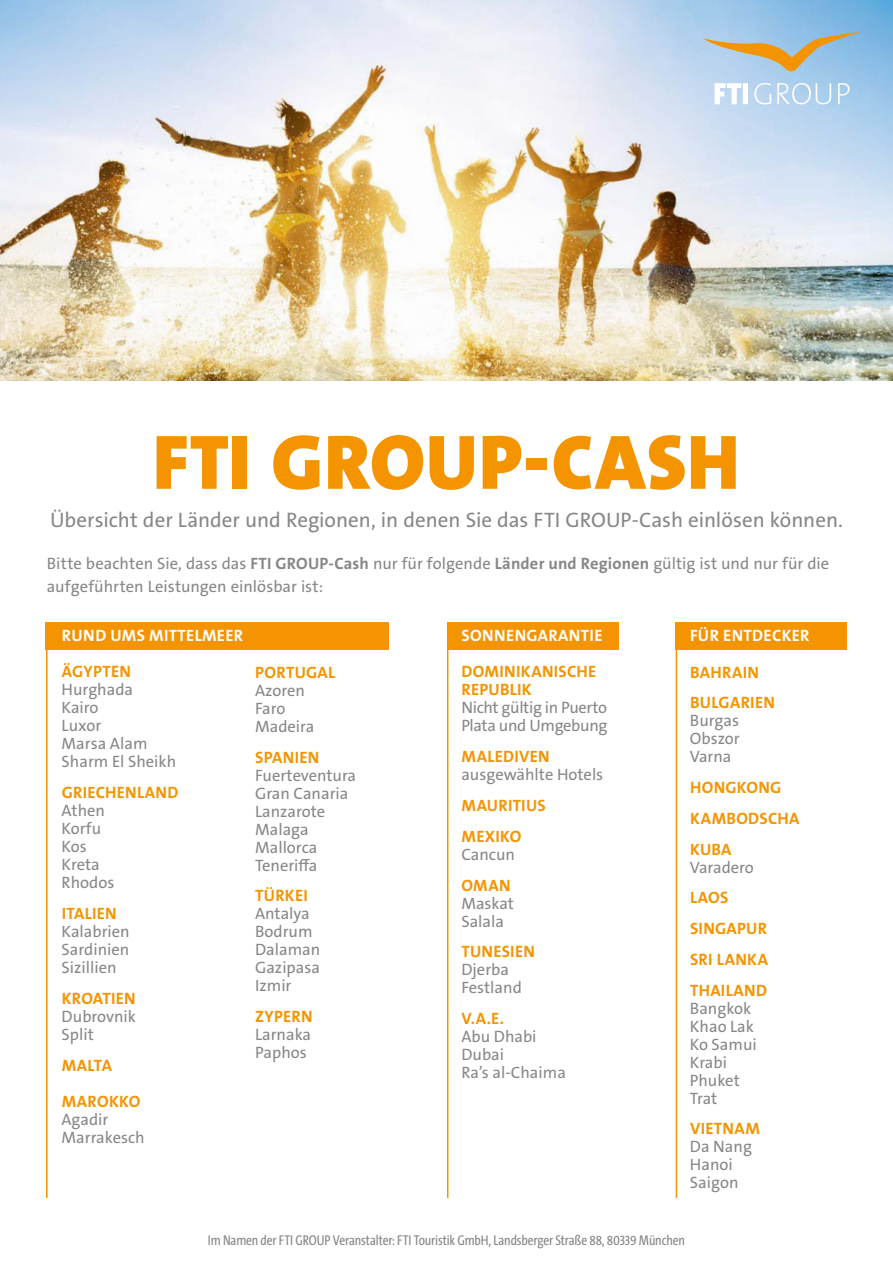
<style>
.page{position:relative;width:893px;height:1263px;background:#fff}
.page>*{position:absolute;margin:0;border:0;box-sizing:border-box;transform-origin:0 0}
.t1{font:900 78px "The Sans Os F";letter-spacing:.015em;color:#f49400}
.t2{font:21px "The Sans Os F";color:#878787}
.t3{font:16.5px/18px "The Sans FTI";color:#878787}
.t4{font:700 16.5px/30.8px "The Sans FTI";letter-spacing:.015em;color:#f49400}
.t5{font:16.5px/22.5px "The Sans Os F";color:#878787}
.t6{font:700 16.5px "The Sans FTI";letter-spacing:.02em;color:#fff}
.t7{font:16.5px/18px "The Sans FTI";letter-spacing:-.02em;color:#878787}
.t8{font:14.25px "The Sans Cd LF5 Plain";letter-spacing:-.01em;color:#878787}
.s1{font-weight:700}
</style>
<div class="page">
<img style="left:0;top:0;width:893px;height:381px">
<div style="left:447px;top:622px;width:172px;height:27px;background:#f49400"></div>
<div style="left:675px;top:622px;width:172px;height:27px;background:#f49400"></div>
<div style="left:46px;top:622px;width:343px;height:27px;background:#f49400"></div>
<hr style="left:46px;top:645px;width:2px;height:553px;background:#f49400">
<hr style="left:447px;top:645px;width:1px;height:553px;background:#f49400">
<hr style="left:676px;top:645px;width:1px;height:553px;background:#f49400">
<svg style="left:703px;top:32px;width:158px;height:40px;background:#b1bcb6"></svg>
<svg style="left:715px;top:83px;width:33px;height:21px"></svg>
<svg style="left:754px;top:83px;width:17px;height:21px"></svg>
<svg style="left:777px;top:83px;width:54px;height:21px"></svg>
<svg style="left:838px;top:83px;width:12px;height:21px"></svg>
<h1 class="t1" style="left:153px;top:412px;width:588px">FTI GROUP-CASH</h1>
<p class="t2" style="left:50px;top:507px;width:794px">Übersicht der Länder und Regionen, in denen Sie das FTI GROUP-Cash einlösen können.</p>
<p class="t5" style="left:47px;top:553px;width:784px">Bitte beachten Sie, dass das <span class="s1">FTI GROUP-Cash</span> nur für folgende <span class="s1">Länder und Regionen</span> gültig ist und nur für die aufgeführten Leistungen einlösbar ist:</p>
<p class="t6" style="left:62px;top:625px;width:183px">RUND UMS MITTELMEER</p>
<p class="t4" style="left:62px;top:657px;width:71px">ÄGYPTEN</p>
<p class="t3" style="left:62px;top:681px;width:116px">Hurghada<br>Kairo<br>Luxor<br>Marsa Alam<br>Sharm El Sheikh</p>
<p class="t4" style="left:62px;top:777px;width:118px">GRIECHENLAND</p>
<p class="t3" style="left:62px;top:802px;width:54px">Athen<br>Korfu<br>Kos<br>Kreta<br>Rhodos</p>
<p class="t4" style="left:62px;top:898px;width:57px">ITALIEN</p>
<p class="t3" style="left:62px;top:922px;width:70px;text-align:justify">Kalabrien Sardinien Sizillien</p>
<p class="t4" style="left:62px;top:983px;width:76px">KROATIEN</p>
<p class="t3" style="left:62px;top:1007px;width:76px">Dubrovnik<br>Split</p>
<p class="t4" style="left:62px;top:1047px;width:80px;line-height:36px">MALTA<br>MAROKKO</p>
<p class="t3" style="left:62px;top:1110px;width:85px">Agadir<br>Marrakesch</p>
<p class="t6" style="left:690px;top:625px;width:121px">FÜR ENTDECKER</p>
<p class="t4" style="left:690px;top:657px;width:86px">BAHRAIN<br>BULGARIEN</p>
<p class="t3" style="left:690px;top:712px;width:51px;text-align:justify">Burgas Obszor Varna</p>
<p class="t4" style="left:690px;top:772px;width:111px">HONGKONG<br>KAMBODSCHA<br>KUBA</p>
<p class="t3" style="left:690px;top:858px;width:66px">Varadero</p>
<p class="t4" style="left:690px;top:882px;width:80px">LAOS<br>SINGAPUR<br>SRI LANKA<br>THAILAND</p>
<p class="t3" style="left:690px;top:999px;width:68px">Bangkok<br>Khao Lak<br>Ko Samui<br>Krabi<br>Phuket<br>Trat</p>
<p class="t4" style="left:690px;top:1113px;width:71px">VIETNAM</p>
<p class="t3" style="left:690px;top:1138px;width:64px">Da Nang<br>Hanoi<br>Saigon</p>
<p class="t6" style="left:461px;top:625px;width:143px">SONNENGARANTIE</p>
<p class="t4" style="left:461px;top:663px;width:136px;line-height:18px">DOMINIKANISCHE<br>REPUBLIK</p>
<p class="t7" style="left:461px;top:699px;width:148px">Nicht gültig in Puerto<br>Plata und Umgebung</p>
<p class="t4" style="left:461px;top:741px;width:90px">MALEDIVEN</p>
<p class="t3" style="left:461px;top:766px;width:143px">ausgewählte Hotels</p>
<p class="t4" style="left:461px;top:790px;width:86px">MAURITIUS<br>MEXIKO</p>
<p class="t3" style="left:461px;top:845px;width:55px">Cancun</p>
<p class="t4" style="left:461px;top:870px;width:51px">OMAN</p>
<p class="t3" style="left:461px;top:894px;width:54px">Maskat<br>Salala</p>
<p class="t4" style="left:461px;top:936px;width:75px">TUNESIEN</p>
<p class="t3" style="left:461px;top:961px;width:62px">Djerba<br>Festland</p>
<p class="t4" style="left:461px;top:1003px;width:44px">V.A.E.</p>
<p class="t3" style="left:461px;top:1028px;width:106px">Abu Dhabi<br>Dubai<br>Ra’s al-Chaima</p>
<p class="t4" style="left:255px;top:657px;width:81px">PORTUGAL</p>
<p class="t3" style="left:255px;top:681px;width:61px">Azoren<br>Faro<br>Madeira</p>
<p class="t4" style="left:255px;top:742px;width:66px">SPANIEN</p>
<p class="t3" style="left:255px;top:766px;width:103px">Fuerteventura<br>Gran Canaria<br>Lanzarote<br>Malaga<br>Mallorca<br>Teneriffa</p>
<p class="t4" style="left:255px;top:880px;width:54px">TÜRKEI</p>
<p class="t3" style="left:255px;top:905px;width:67px">Antalya<br>Bodrum<br>Dalaman<br>Gazipasa<br>Izmir</p>
<p class="t4" style="left:255px;top:1001px;width:59px">ZYPERN</p>
<p class="t3" style="left:255px;top:1026px;width:57px">Larnaka<br>Paphos</p>
<p class="t8" style="left:208px;top:1230px;width:479px">Im Namen der FTI GROUP Veranstalter: FTI Touristik GmbH, Landsberger Straße 88, 80339 München</p>
</div>
